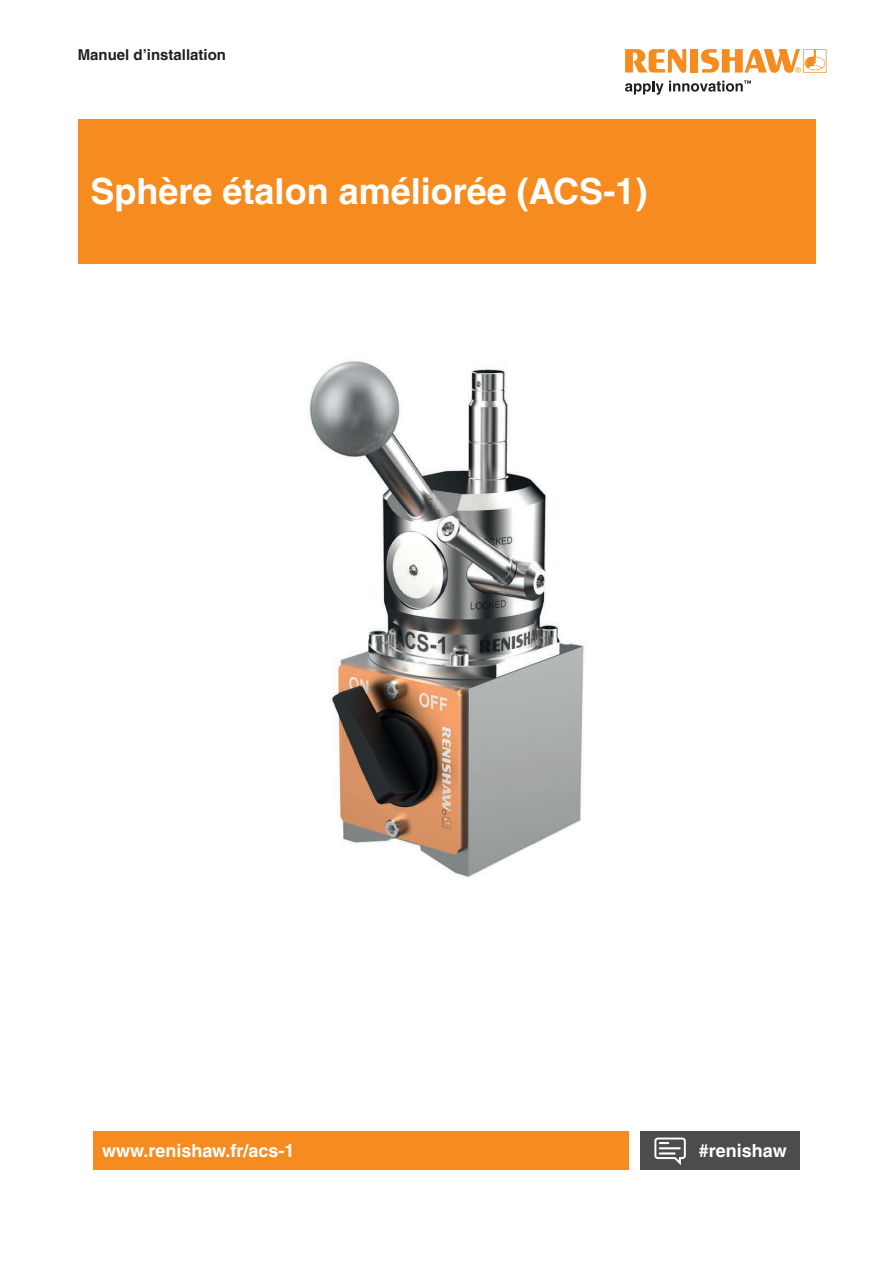
<style>
.page{position:relative;width:893px;height:1263px;background:#fff}
.page>*{position:absolute;margin:0;border:0;box-sizing:border-box;transform-origin:0 0}
.Headline_24pt_bold{font:700 36px "Helvetica LT Pro";color:#fff}
.back_page_URL_white___hashtag{font:700 18px "Helvetica LT Pro";color:#fff}
._10pt_Body_Text_Bold{font:700 15px "Helvetica LT Pro";color:#231f20}
</style>
<div class="page">
<div style="left:94px;top:1131px;width:535px;height:38px;background:#f68c1f"></div>
<div style="left:639px;top:1131px;width:160px;height:38px;background:#4d4b4d"></div>
<svg style="left:654px;top:1137px;width:32px;height:28px"></svg>
<div style="left:78px;top:119px;width:737px;height:145px;background:#f68c1f"></div>
<svg style="left:625px;top:49px;width:61px;height:24px"></svg>
<div style="left:690px;top:49px;width:8px;height:24px;background:#f68c1f"></div>
<svg style="left:701px;top:49px;width:125px;height:24px"></svg>
<svg style="left:625px;top:80px;width:126px;height:15px"></svg>
<img style="left:308px;top:359px;width:277px;height:519px">
<p class="_10pt_Body_Text_Bold" style="left:78px;top:45px;width:150px">Manuel d’installation</p>
<p class="Headline_24pt_bold" style="left:91px;top:170px;width:558px">Sphère étalon améliorée (ACS-1)</p>
<p class="back_page_URL_white___hashtag" style="left:102px;top:1139px;width:194px">www.renishaw.fr/acs-1</p>
<p class="back_page_URL_white___hashtag" style="left:699px;top:1139px;width:89px">#renishaw</p>
</div>
